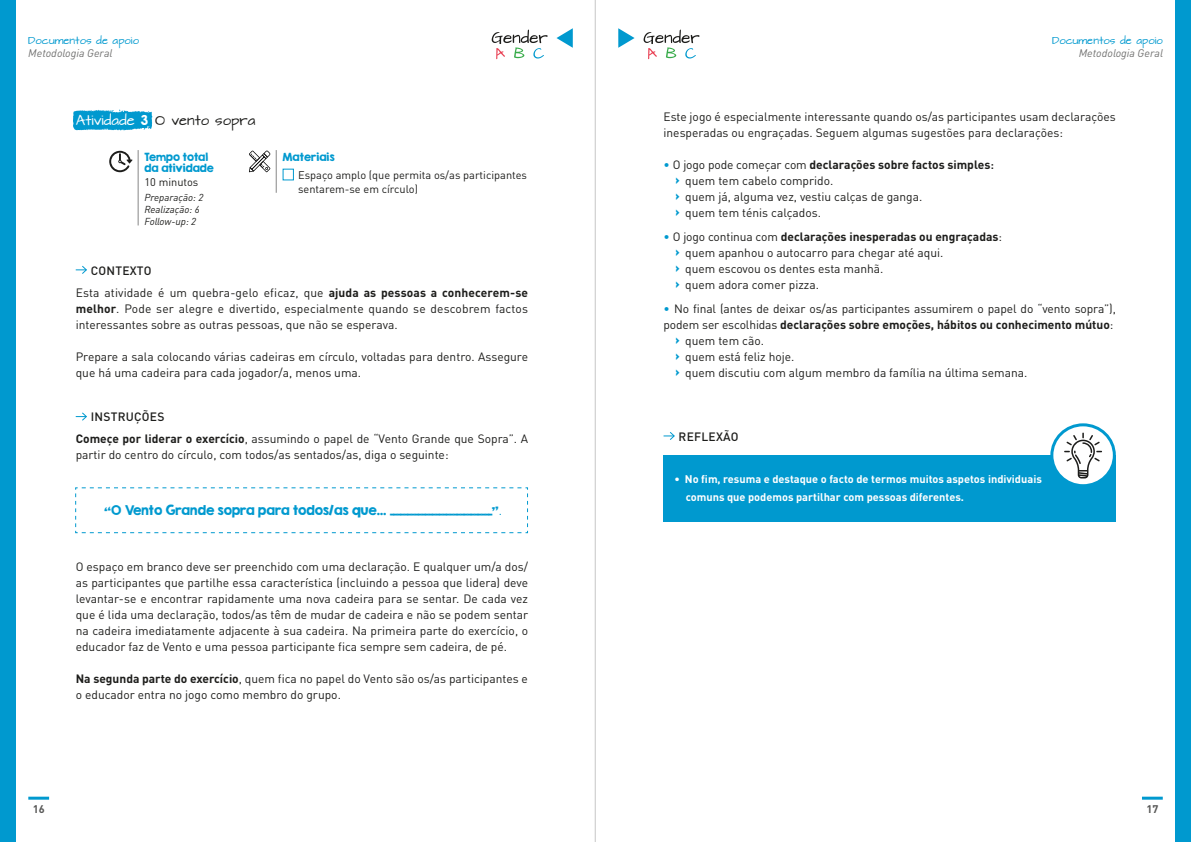
<style>
.page{position:relative;width:1191px;height:842px;background:#fff}
.page>*{position:absolute;margin:0;border:0;box-sizing:border-box;transform-origin:0 0}
.t1{font:12px/16px "DIN Pro";color:#1d1d1b}
.t2{font:700 12px "DIN Pro";color:#1d1d1b}
.t3{font:12px "KG Second Chances Solid";color:#0099cf}
.t4{font:500 12px "DIN Pro";letter-spacing:.02em;color:#1d1d1b}
.t5{font:12px "Architects Daughter";color:#1d1d1b}
.t6{font:700 11px/18px "DIN Pro";color:#fff}
.t7{font:11px "DIN Pro";color:#1d1d1b}
.t8{font:italic 11px "DIN Pro";color:#70706f}
.t9{font:700 11px "DIN Pro";color:#575756}
.t10{font:italic 10px "DIN Pro";color:#1d1d1b}
.t11{font:10px "KG Second Chances Solid";color:#0099cf}
.t12{font:9px "Architects Daughter";color:#0099cf}
.s1{color:#fff}
.s2{font-family:"KG Second Chances Solid";color:#fff}
.s3{font-weight:700}
.s4{font-family:"DIN Pro"}
.s5{font-weight:400;color:#0099cf}
.s6{font-weight:400}
.s7{font-weight:500}
.s8{font-weight:900;color:#0099cf}
.s9{color:#0099cf}
</style>
<div class="page">
<div style="left:1175px;top:0;width:16px;height:842px;background:#0099cf"></div>
<hr style="left:1142px;top:797px;width:20px;height:3px;background:#0099cf">
<svg style="left:643px;top:30px;width:56px;height:29px"></svg>
<svg style="left:618px;top:28px;width:16px;height:20px"></svg>
<div style="left:0;top:0;width:16px;height:842px;background:#0099cf"></div>
<hr style="left:28px;top:797px;width:21px;height:3px;background:#0099cf">
<svg style="left:491px;top:30px;width:56px;height:29px"></svg>
<svg style="left:556px;top:28px;width:17px;height:20px"></svg>
<hr style="left:595px;top:0;width:1px;height:842px;background:#c7c7c6">
<svg style="left:73px;top:110px;width:80px;height:21px;background:#25a8d6"></svg>
<svg style="left:76px;top:265px;width:11px;height:9px"></svg>
<svg style="left:76px;top:412px;width:11px;height:9px"></svg>
<svg style="left:75px;top:487px;width:453px;height:47px"></svg>
<div style="left:663px;top:455px;width:452px;height:66px;background:#0099cf"></div>
<svg style="left:1051px;top:425px;width:63px;height:61px"></svg>
<div style="left:1050px;top:423px;width:65px;height:64px;border:3px solid #0099cf;border-radius:50%"></div>
<svg style="left:1064px;top:433px;width:38px;height:45px"></svg>
<svg style="left:663px;top:432px;width:12px;height:8px"></svg>
<svg style="left:109px;top:151px;width:23px;height:21px"></svg>
<svg style="left:249px;top:151px;width:21px;height:21px"></svg>
<hr style="left:138px;top:150px;width:1px;height:75px;background:#878787">
<hr style="left:276px;top:150px;width:1px;height:43px;background:#878787">
<div style="left:282px;top:169px;width:12px;height:11px;border:1px solid #0099cf"></div>
<p class="t12" style="left:28px;top:36px;width:112px">Documentos de apoio</p>
<p class="t8" style="left:28px;top:45px;width:85px">Metodologia Geral</p>
<p class="t5" style="left:76px;top:113px;width:181px"><span class="s1">Atividade</span> <span class="s2">3</span> O vento sopra</p>
<p class="t11" style="left:144px;top:150px;width:65px">Tempo total</p>
<p class="t11" style="left:144px;top:161px;width:71px">da atividade</p>
<p class="t7" style="left:144px;top:174px;width:55px">10 minutos</p>
<p class="t10" style="left:144px;top:190px;width:60px">Preparação: 2</p>
<p class="t10" style="left:144px;top:202px;width:57px">Realização: 6</p>
<p class="t10" style="left:144px;top:214px;width:53px">Follow-up: 2</p>
<p class="t11" style="left:282px;top:150px;width:54px">Materiais</p>
<p class="t7" style="left:298px;top:166px;width:230px">Espaço amplo (que permita os/as participantes</p>
<p class="t7" style="left:298px;top:180px;width:121px">sentarem-se em círculo)</p>
<p class="t4" style="left:91px;top:260px;width:62px">CONTEXTO</p>
<p class="t1" style="left:76px;top:283px;width:454px;text-align:justify">Esta atividade é um quebra-gelo eficaz, que <span class="s3">ajuda as pessoas a conhecerem-se melhor</span>. Pode ser alegre e divertido, especialmente quando se descobrem factos interessantes sobre as outras pessoas, que não se esperava.</p>
<p class="t1" style="left:76px;top:347px;width:454px">Prepare a sala colocando várias cadeiras em círculo, voltadas para dentro. Assegure que há uma cadeira para cada jogador/a, menos uma.</p>
<p class="t4" style="left:91px;top:407px;width:75px">INSTRUÇÕES</p>
<p class="t1" style="left:76px;top:430px;width:454px"><span class="s3">Começe por liderar o exercício</span>, assumindo o papel de “Vento Grande que Sopra”. A partir do centro do círculo, com todos/as sentados/as, diga o seguinte:</p>
<p class="t3" style="left:104px;top:503px;width:399px">“O Vento Grande sopra para todos/as que… _____________________________”<span class="s4">.</span></p>
<p class="t1" style="left:76px;top:558px;width:454px;text-align:justify">O espaço em branco deve ser preenchido com uma declaração. E qualquer um/a dos/ as participantes que partilhe essa característica (incluindo a pessoa que lidera) deve levantar-se e encontrar rapidamente uma nova cadeira para se sentar. De cada vez que é lida uma declaração, todos/as têm de mudar de cadeira e não se podem sentar na cadeira imediatamente adjacente à sua cadeira. Na primeira parte do exercício, o educador faz de Vento e uma pessoa participante fica sempre sem cadeira, de pé.</p>
<p class="t1" style="left:76px;top:670px;width:454px"><span class="s3">Na segunda parte do exercício</span>, quem fica no papel do Vento são os/as participantes e o educador entra no jogo como membro do grupo.</p>
<p class="t9" style="left:33px;top:800px;width:13px">16</p>
<p class="t12" style="left:1052px;top:36px;width:112px">Documentos de apoio</p>
<p class="t8" style="left:1078px;top:45px;width:85px">Metodologia Geral</p>
<p class="t1" style="left:663px;top:107px;width:454px">Este jogo é especialmente interessante quando os/as participantes usam declarações inesperadas ou engraçadas. Seguem algumas sugestões para declarações:</p>
<p class="t2" style="left:663px;top:154px;width:332px"><span class="s5">•</span> <span class="s6">O jogo pode começar com</span> declarações sobre factos simples<span class="s7">:</span></p>
<p class="t1" style="left:675px;top:171px;width:159px"><span class="s8">›</span> quem tem cabelo comprido.</p>
<p class="t1" style="left:675px;top:187px;width:248px"><span class="s8">›</span> quem já, alguma vez, vestiu calças de ganga.</p>
<p class="t1" style="left:675px;top:203px;width:147px"><span class="s8">›</span> quem tem ténis calçados.</p>
<p class="t2" style="left:663px;top:226px;width:340px"><span class="s5">•</span> <span class="s6">O jogo continua com</span> declarações inesperadas ou engraçadas<span class="s6">:</span></p>
<p class="t1" style="left:675px;top:243px;width:269px"><span class="s8">›</span> quem apanhou o autocarro para chegar até aqui.</p>
<p class="t1" style="left:675px;top:259px;width:209px"><span class="s8">›</span> quem escovou os dentes esta manhã.</p>
<p class="t1" style="left:675px;top:275px;width:145px"><span class="s8">›</span> quem adora comer pizza.</p>
<p class="t1" style="left:663px;top:299px;width:454px"><span class="s9">•</span> No final (antes de deixar os/as participantes assumirem o papel do “vento sopra”), podem ser escolhidas <span class="s3">declarações sobre emoções, hábitos ou conhecimento mútuo</span>:</p>
<p class="t1" style="left:675px;top:331px;width:90px"><span class="s8">›</span> quem tem cão.</p>
<p class="t1" style="left:675px;top:347px;width:121px"><span class="s8">›</span> quem está feliz hoje.</p>
<p class="t1" style="left:675px;top:363px;width:353px"><span class="s8">›</span> quem discutiu com algum membro da família na última semana.</p>
<p class="t4" style="left:678px;top:427px;width:61px">REFLEXÃO</p>
<p class="t6" style="left:685px;top:469px;width:358px;text-indent:-11px">• No fim, resuma e destaque o facto de termos muitos aspetos individuais comuns que podemos partilhar com pessoas diferentes.</p>
<p class="t9" style="left:1146px;top:800px;width:13px">17</p>
</div>
